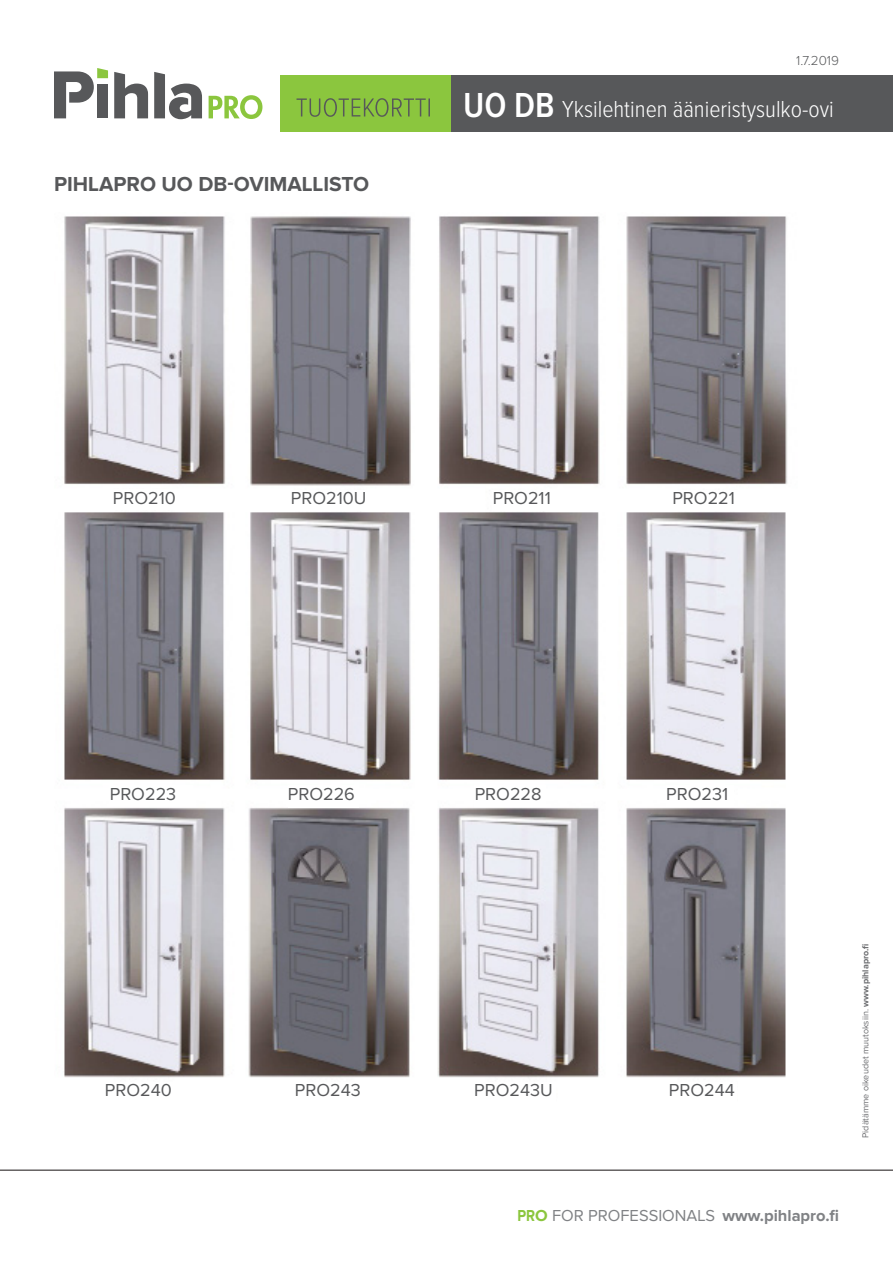
<style>
.page{position:relative;width:893px;height:1263px;background:#fff}
.page>*{position:absolute;margin:0;border:0;box-sizing:border-box;transform-origin:0 0}
.t1{font:300 24px "Proxima Nova Cond";color:#fff}
.PRO_Väliotsikko{font:700 21px "Proxima Nova";color:#57585a}
.PRO_Regular_12pt_All{font:18px "Proxima Nova";color:#57585a}
.t2{font:16.5px "Proxima Nova";color:#808285}
.t3{font:300 13.5px "Proxima Nova";color:#57585a}
.t4{font:9px "Proxima Nova";color:#6c6d70}
.s1{font-weight:600;font-size:36px}
.s2{font-weight:700}
.s3{font-weight:700;color:#8bc63e}
</style>
<div class="page">
<hr style="left:0;top:1169px;width:893px;height:2px;background:#231f20">
<div style="left:446px;top:75px;width:447px;height:57px;background:#57585a"></div>
<svg style="left:114px;top:72px;width:34px;height:46px"></svg>
<svg style="left:54px;top:68px;width:54px;height:50px"></svg>
<svg style="left:154px;top:72px;width:48px;height:47px"></svg>
<svg style="left:209px;top:95px;width:53px;height:24px"></svg>
<div style="left:281px;top:75px;width:170px;height:57px;background:#8bc63e"></div>
<svg style="left:296px;top:98px;width:134px;height:19px"></svg>
<img style="left:64px;top:216px;width:723px;height:862px">
<div style="left:113px;top:490px;width:83px;height:20px;background:#fff"></div>
<div style="left:291px;top:490px;width:79px;height:20px;background:#fff"></div>
<div style="left:493px;top:490px;width:83px;height:20px;background:#fff"></div>
<div style="left:672px;top:490px;width:84px;height:20px;background:#fff"></div>
<div style="left:110px;top:785px;width:83px;height:21px;background:#fff"></div>
<div style="left:288px;top:785px;width:71px;height:23px;background:#fff"></div>
<div style="left:475px;top:785px;width:71px;height:22px;background:#fff"></div>
<div style="left:666px;top:785px;width:68px;height:22px;background:#fff"></div>
<p class="PRO_Väliotsikko" style="left:54px;top:174px;width:317px">PIHLAPRO UO DB-OVIMALLISTO</p>
<p class="t3" style="left:796px;top:54px;width:44px">1.7.2019</p>
<h1 class="t1" style="left:463px;top:98px;width:372px"><span class="s1">UO DB</span> Yksilehtinen äänieristysulko-ovi</h1>
<p class="PRO_Regular_12pt_All" style="left:113px;top:490px;width:64px">PRO210</p>
<p class="PRO_Regular_12pt_All" style="left:291px;top:490px;width:77px">PRO210U</p>
<p class="PRO_Regular_12pt_All" style="left:493px;top:490px;width:60px">PRO211</p>
<p class="PRO_Regular_12pt_All" style="left:672px;top:490px;width:64px">PRO221</p>
<p class="PRO_Regular_12pt_All" style="left:110px;top:785px;width:68px">PRO223</p>
<p class="PRO_Regular_12pt_All" style="left:288px;top:785px;width:69px">PRO226</p>
<p class="PRO_Regular_12pt_All" style="left:475px;top:785px;width:68px">PRO228</p>
<p class="PRO_Regular_12pt_All" style="left:666px;top:785px;width:64px">PRO231</p>
<p class="PRO_Regular_12pt_All" style="left:105px;top:1082px;width:68px">PRO240</p>
<p class="PRO_Regular_12pt_All" style="left:295px;top:1082px;width:67px">PRO243</p>
<p class="PRO_Regular_12pt_All" style="left:474px;top:1082px;width:80px">PRO243U</p>
<p class="PRO_Regular_12pt_All" style="left:669px;top:1082px;width:67px">PRO244</p>
<p class="t4" style="left:861px;top:1138px;width:196px;rotate:-90deg">Pidätämme oikeudet muutoksiin. <span class="s2">www.pihlapro.fi</span></p>
<p class="t2" style="left:517px;top:1208px;width:323px"><span class="s3">PRO</span> FOR PROFESSIONALS <span class="s2">www.pihlapro.fi</span></p>
</div>
